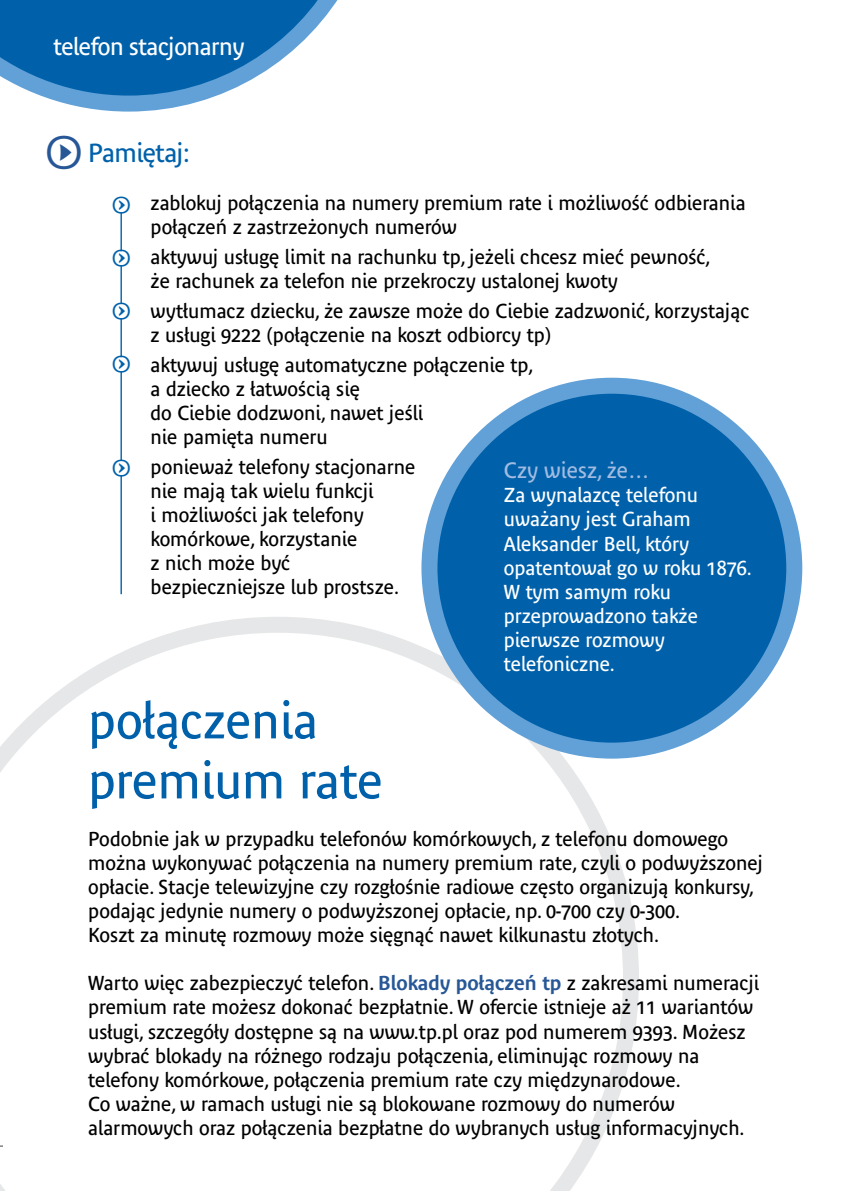
<style>
.page{position:relative;width:842px;height:1191px;background:#fff}
.page>*{position:absolute;margin:0;border:0;box-sizing:border-box;transform-origin:0 0}
.t1{font:50px/60px "Bienvenue TP";color:#0061aa}
.t2{font:38px "Bienvenue TP Picto";color:#275796}
.t3{font:26px "Bienvenue TP";letter-spacing:-.02em;color:#0061aa}
.t4{font:24px "Bienvenue TP";letter-spacing:-.02em;color:#fff}
.t5{font:22px "Bienvenue TP";color:#a2bbe1}
.t6{font:20px/24px "Bienvenue TP";color:#000}
.t7{font:20px/24px "Bienvenue TP";color:#fff}
.t8{font:19.4px "Bienvenue TP Picto";color:#0061aa}
.s1{font-family:"Bienvenue TP Demi";color:#275796}
</style>
<div class="page">
<svg style="left:0;top:617px;width:639px;height:574px"></svg>
<svg style="left:0;top:0;width:338px;height:112px"></svg>
<div style="left:429px;top:386px;width:365px;height:364px;background:#0061aa;border-radius:50%"></div>
<div style="left:421px;top:378px;width:381px;height:380px;border:16px solid #62a1d7;border-radius:50%"></div>
<hr style="left:120px;top:200px;width:2px;height:394px;background:#0061aa">
<div style="left:115px;top:198px;width:14px;height:14px;background:#fff;border-radius:50%"></div>
<div style="left:115px;top:251px;width:14px;height:14px;background:#fff;border-radius:50%"></div>
<div style="left:115px;top:304px;width:14px;height:14px;background:#fff;border-radius:50%"></div>
<div style="left:115px;top:357px;width:14px;height:14px;background:#fff;border-radius:50%"></div>
<div style="left:115px;top:461px;width:14px;height:14px;background:#fff;border-radius:50%"></div>
<p class="t4" style="left:54px;top:33px;width:192px">telefon stacjonarny</p>
<h2 class="t2" style="left:46px;top:136px;width:37px">s</h2>
<h3 class="t3" style="left:88px;top:138px;width:103px">Pamiętaj:</h3>
<p class="t6" style="left:151px;top:191px;width:596px">zablokuj połączenia na numery premium rate i możliwość odbierania połączeń z zastrzeżonych numerów</p>
<p class="t6" style="left:151px;top:245px;width:561px">aktywuj usługę limit na rachunku tp, jeżeli chcesz mieć pewność, że rachunek za telefon nie przekroczy ustalonej kwoty</p>
<p class="t6" style="left:151px;top:299px;width:600px">wytłumacz dziecku, że zawsze może do Ciebie zadzwonić, korzystając z usługi 9222 (połączenie na koszt odbiorcy tp)</p>
<p class="t6" style="left:151px;top:353px;width:384px">aktywuj usługę automatyczne połączenie tp, a dziecko z łatwością się<br>do Ciebie dodzwoni, nawet jeśli<br>nie pamięta numeru</p>
<p class="t6" style="left:151px;top:455px;width:266px">ponieważ telefony stacjonarne nie mają tak wielu funkcji<br>i możliwości jak telefony komórkowe, korzystanie<br>z nich może być bezpieczniejsze lub prostsze.</p>
<p class="t8" style="left:113px;top:196px;width:19px">q</p>
<p class="t8" style="left:113px;top:250px;width:19px">q</p>
<p class="t8" style="left:113px;top:302px;width:19px">q</p>
<p class="t8" style="left:113px;top:355px;width:19px">q</p>
<p class="t8" style="left:113px;top:459px;width:19px">q</p>
<p class="t5" style="left:504px;top:458px;width:148px">Czy wiesz, że…</p>
<p class="t7" style="left:504px;top:483px;width:249px">Za wynalazcę telefonu uważany jest Graham<br>Aleksander Bell, który opatentowa∏ go w roku 1876.<br>W tym samym roku przeprowadzono także pierwsze rozmowy telefoniczne.</p>
<h1 class="t1" style="left:88px;top:690px;width:296px">po∏ączenia premium rate</h1>
<p class="t6" style="left:88px;top:827px;width:676px">Podobnie jak w przypadku telefonów komórkowych, z telefonu domowego można wykonywać połączenia na numery premium rate, czyli o podwyższonej opłacie. Stacje telewizyjne czy rozgłośnie radiowe często organizują konkursy, podając jedynie numery o podwyższonej opłacie, np. 0-700 czy 0-300.<br>Koszt za minutę rozmowy może sięgnąć nawet kilkunastu złotych.</p>
<p class="t6" style="left:88px;top:971px;width:672px">Warto więc zabezpieczyć telefon. <span class="s1">Blokady połączeń tp</span> z zakresami numeracji premium rate możesz dokonać bezpłatnie. W ofercie istnieje aż 11 wariantów usługi, szczegóły dostępne są na www.tp.pl oraz pod numerem 9393. Możesz wybrać blokady na różnego rodzaju połączenia, eliminując rozmowy na telefony komórkowe, połączenia premium rate czy międzynarodowe.<br>Co ważne, w ramach usługi nie są blokowane rozmowy do numerów alarmowych oraz połączenia bezpłatne do wybranych usług informacyjnych.</p>
</div>
